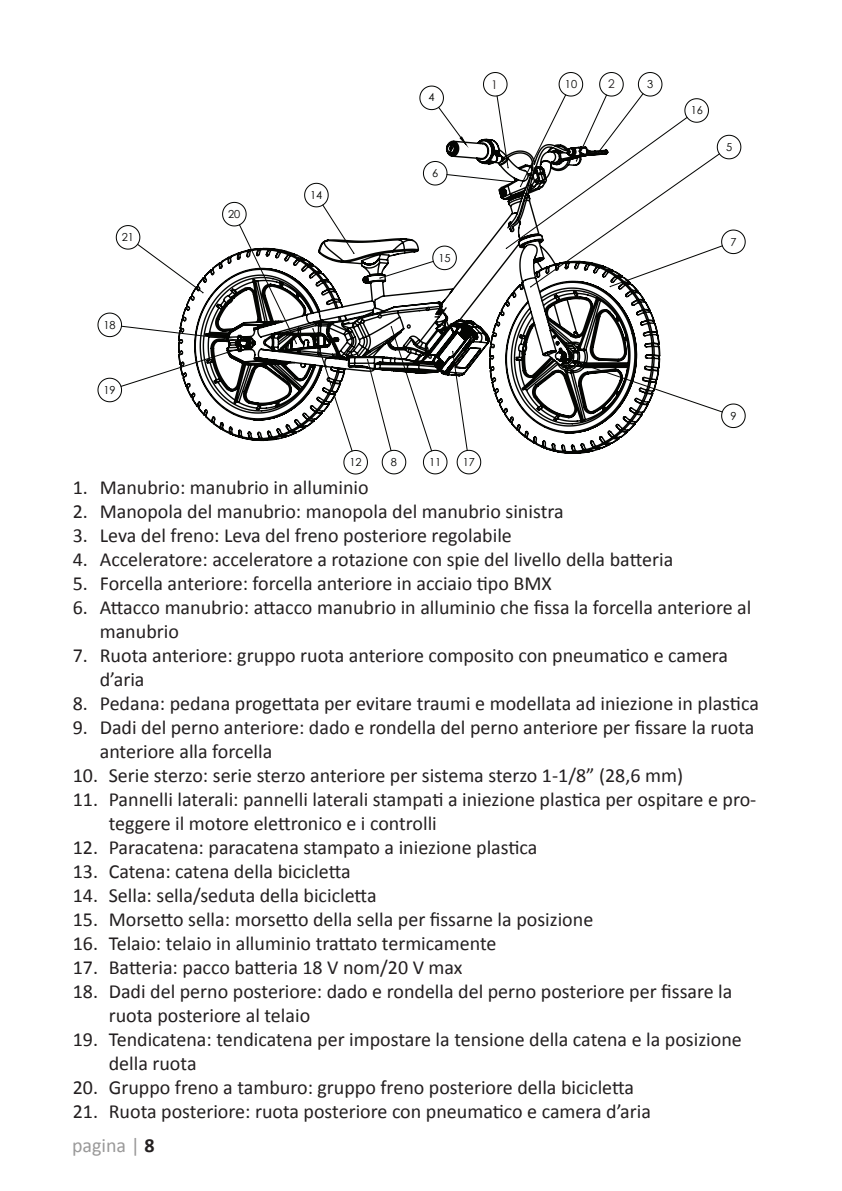
<style>
.page{position:relative;width:842px;height:1191px;background:#fff}
.page>*{position:absolute;margin:0;border:0;box-sizing:border-box;transform-origin:0 0}
.t1{font:20px/24px "Calibri";color:#231f20}
.t2{font:20px "Calibri";color:#9a9999}
.t3{font:12px "Century Gothic";color:#231f20}
.t4{font:11px "Century Gothic";color:#040503}
.s1{font-weight:700;color:#231f20}
</style>
<div class="page">
<svg style="left:97px;top:72px;width:649px;height:403px"></svg>
<svg style="left:120px;top:92px;width:603px;height:360px"></svg>
<svg style="left:177px;top:118px;width:484px;height:337px"></svg>
<p class="t4" style="left:122px;top:230px;width:14px">21</p>
<p class="t4" style="left:103px;top:317px;width:14px">18</p>
<p class="t4" style="left:103px;top:382px;width:14px">19</p>
<p class="t4" style="left:228px;top:206px;width:14px">20</p>
<p class="t4" style="left:310px;top:187px;width:14px">14</p>
<p class="t4" style="left:428px;top:90px;width:8px">4</p>
<p class="t4" style="left:432px;top:165px;width:8px">6</p>
<p class="t4" style="left:438px;top:250px;width:14px">15</p>
<p class="t3" style="left:491px;top:76px;width:8px">1</p>
<p class="t3" style="left:608px;top:75px;width:8px">2</p>
<p class="t4" style="left:565px;top:76px;width:14px">10</p>
<p class="t4" style="left:647px;top:76px;width:8px">3</p>
<p class="t4" style="left:691px;top:102px;width:14px">16</p>
<p class="t4" style="left:726px;top:139px;width:8px">5</p>
<p class="t4" style="left:730px;top:234px;width:8px">7</p>
<p class="t4" style="left:391px;top:455px;width:8px">8</p>
<p class="t4" style="left:349px;top:455px;width:14px">12</p>
<p class="t4" style="left:429px;top:455px;width:14px">11</p>
<p class="t4" style="left:463px;top:455px;width:14px">17</p>
<p class="t4" style="left:730px;top:408px;width:8px">9</p>
<p class="t1" style="left:73px;top:475px;width:297px">1. Manubrio: manubrio in alluminio</p>
<p class="t1" style="left:73px;top:499px;width:492px">2. Manopola del manubrio: manopola del manubrio sinistra</p>
<p class="t1" style="left:73px;top:523px;width:441px">3. Leva del freno: Leva del freno posteriore regolabile</p>
<p class="t1" style="left:73px;top:547px;width:602px">4. Acceleratore: acceleratore a rotazione con spie del livello della batteria</p>
<p class="t1" style="left:73px;top:571px;width:481px">5. Forcella anteriore: forcella anteriore in acciaio tipo BMX</p>
<p class="t1" style="left:100px;top:595px;width:653px;text-indent:-27px">6. Attacco manubrio: attacco manubrio in alluminio che fissa la forcella anteriore al manubrio</p>
<p class="t1" style="left:100px;top:643px;width:630px;text-indent:-27px">7. Ruota anteriore: gruppo ruota anteriore composito con pneumatico e camera d’aria</p>
<p class="t1" style="left:73px;top:691px;width:687px">8. Pedana: pedana progettata per evitare traumi e modellata ad iniezione in plastica</p>
<p class="t1" style="left:100px;top:715px;width:656px;text-indent:-27px">9. Dadi del perno anteriore: dado e rondella del perno anteriore per fissare la ruota anteriore alla forcella</p>
<p class="t1" style="left:73px;top:763px;width:612px">10. Serie sterzo: serie sterzo anteriore per sistema sterzo 1-1/8” (28,6 mm)</p>
<p class="t1" style="left:109px;top:787px;width:649px;text-indent:-36px">11. Pannelli laterali: pannelli laterali stampati a iniezione plastica per ospitare e pro&shy;teggere il motore elettronico e i controlli</p>
<p class="t1" style="left:73px;top:835px;width:466px">12. Paracatena: paracatena stampato a iniezione plastica</p>
<p class="t1" style="left:73px;top:859px;width:279px">13. Catena: catena della bicicletta</p>
<p class="t1" style="left:73px;top:883px;width:305px">14. Sella: sella/seduta della bicicletta</p>
<p class="t1" style="left:73px;top:907px;width:522px">15. Morsetto sella: morsetto della sella per fissarne la posizione</p>
<p class="t1" style="left:73px;top:931px;width:425px">16. Telaio: telaio in alluminio trattato termicamente</p>
<p class="t1" style="left:73px;top:955px;width:391px">17. Batteria: pacco batteria 18 V nom/20 V max</p>
<p class="t1" style="left:109px;top:979px;width:625px;text-indent:-36px">18. Dadi del perno posteriore: dado e rondella del perno posteriore per fissare la ruota posteriore al telaio</p>
<p class="t1" style="left:109px;top:1027px;width:634px;text-indent:-36px">19. Tendicatena: tendicatena per impostare la tensione della catena e la posizione della ruota</p>
<p class="t1" style="left:73px;top:1075px;width:563px">20. Gruppo freno a tamburo: gruppo freno posteriore della bicicletta</p>
<p class="t1" style="left:73px;top:1099px;width:580px">21. Ruota posteriore: ruota posteriore con pneumatico e camera d’aria</p>
<p class="t2" style="left:72px;top:1133px;width:84px">pagina | <span class="s1">8</span></p>
</div>
